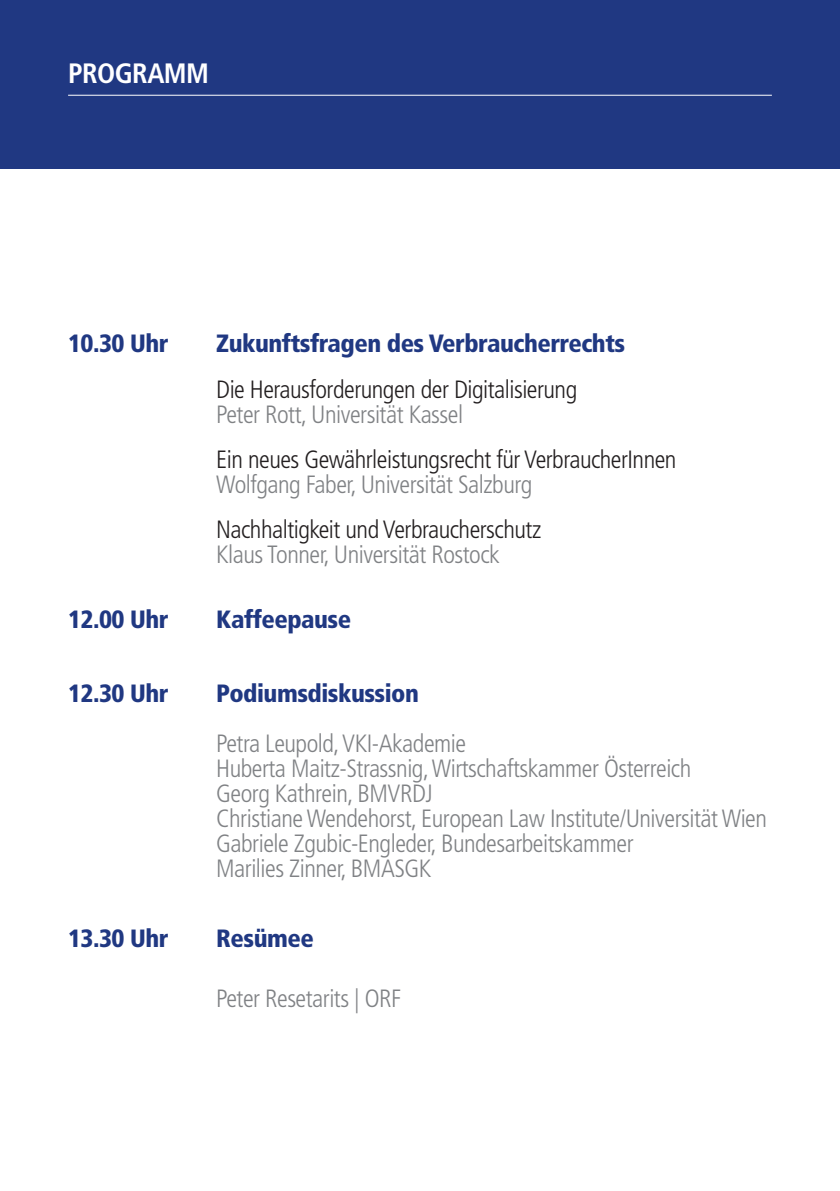
<style>
.page{position:relative;width:840px;height:1191px;background:#fff}
.page>*{position:absolute;margin:0;border:0;box-sizing:border-box;transform-origin:0 0}
.t1{font:700 condensed 28px "Frutiger LT Std";letter-spacing:-.02em;color:#fff}
.t2{font:300 condensed 25px/25px "Frutiger LT Std";letter-spacing:-.02em;color:#808285}
.t3{font:300 condensed 25px "Frutiger LT Std";letter-spacing:-.02em;color:#231f20}
.t4{font:900 condensed 25px "Frutiger LT Std";letter-spacing:-.02em;color:#203882}
</style>
<div class="page">
<div style="left:0;top:0;width:839px;height:169px;background:#203882"></div>
<hr style="left:68px;top:95px;width:703px;height:1px;background:#fff">
<p class="t1" style="left:68px;top:57px;width:142px">PROGRAMM</p>
<p class="t4" style="left:68px;top:329px;width:102px">10.30 Uhr</p>
<p class="t4" style="left:216px;top:329px;width:410px">Zukunftsfragen des Verbraucherrechts</p>
<p class="t3" style="left:216px;top:375px;width:362px">Die Herausforderungen der Digitalisierung</p>
<p class="t2" style="left:216px;top:402px;width:248px">Peter Rott, Universität Kassel</p>
<p class="t3" style="left:216px;top:445px;width:461px">Ein neues Gewährleistungsrecht für VerbraucherInnen</p>
<p class="t2" style="left:216px;top:472px;width:317px">Wolfgang Faber, Universität Salzburg</p>
<p class="t3" style="left:216px;top:515px;width:326px">Nachhaltigkeit und Verbraucherschutz</p>
<p class="t2" style="left:216px;top:542px;width:285px">Klaus Tonner, Universität Rostock</p>
<p class="t4" style="left:68px;top:604px;width:102px">12.00 Uhr</p>
<p class="t4" style="left:216px;top:604px;width:136px">Kaffeepause</p>
<p class="t4" style="left:68px;top:678px;width:102px">12.30 Uhr</p>
<p class="t4" style="left:216px;top:678px;width:204px">Podiumsdiskussion</p>
<p class="t2" style="left:216px;top:731px;width:552px">Petra Leupold, VKI-Akademie<br>Huberta Maitz-Strassnig, Wirtschaftskammer Österreich<br>Georg Kathrein, BMVRDJ<br>Christiane Wendehorst, European Law Institute/Universität Wien Gabriele Zgubic-Engleder, Bundesarbeitskammer<br>Marilies Zinner, BMASGK</p>
<p class="t4" style="left:68px;top:923px;width:102px">13.30 Uhr</p>
<p class="t4" style="left:216px;top:923px;width:99px">Resümee</p>
<p class="t2" style="left:216px;top:986px;width:186px">Peter Resetarits | ORF</p>
</div>
